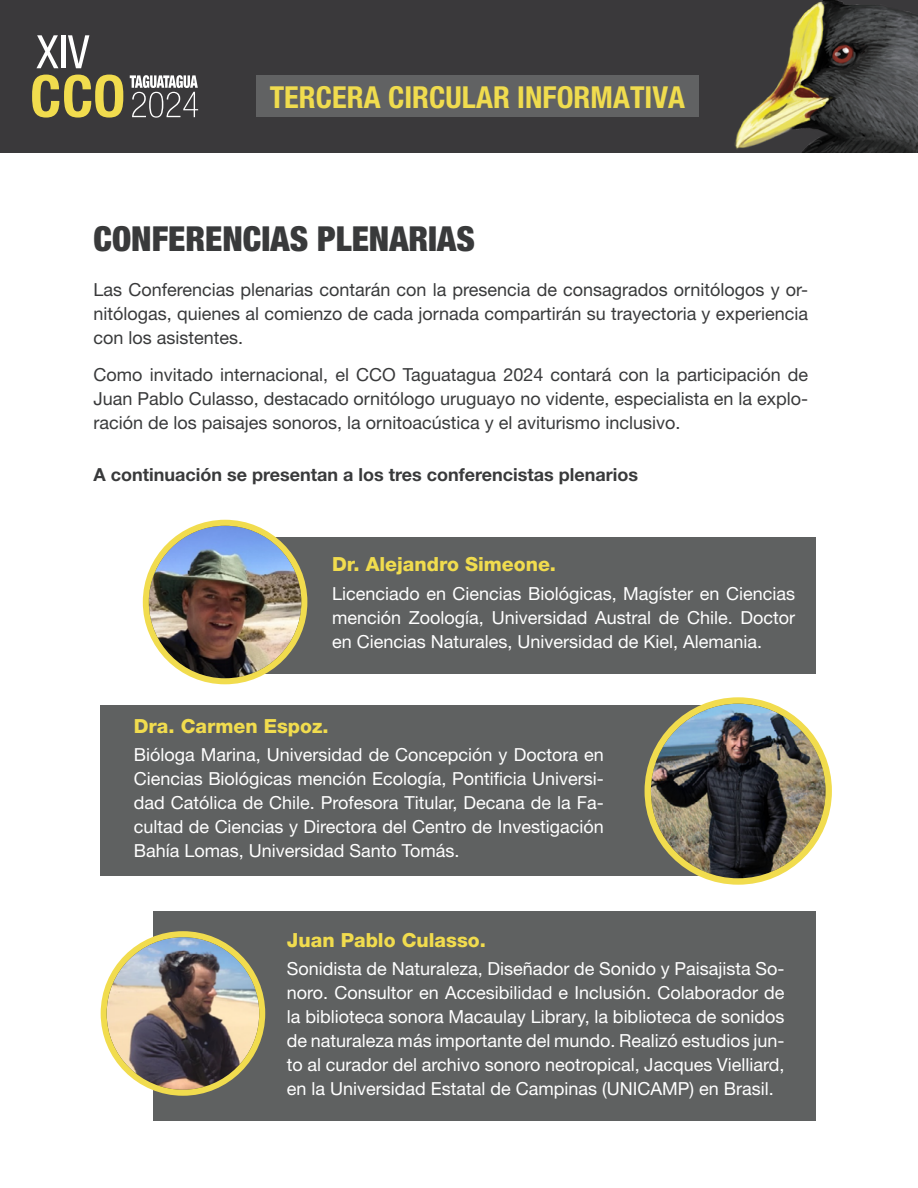
<style>
.page{position:relative;width:918px;height:1188px;background:#fff}
.page>*{position:absolute;margin:0;border:0;box-sizing:border-box;transform-origin:0 0}
.t1{font:900 condensed 34.5px "Helvetica Neue LT Std";color:#393a3b}
.t2{font:700 condensed 30.3px "Helvetica Neue LT Std";color:#f0dc4e}
.t3{font:800 19.5px "Helvetica Neue LT Std";color:#f1dc4e}
.t4{font:18px/24px "Helvetica Neue LT Std";color:#fff;text-align:justify}
.t5{font:18px/24px "Helvetica Neue LT Std";color:#393a3b;text-align:justify}
.t6{font:700 18px "Helvetica Neue LT Std";color:#393a3b}
</style>
<div class="page">
<div style="left:232px;top:537px;width:583px;height:136px;background:#5f6161"></div>
<div style="left:153px;top:911px;width:662px;height:209px;background:#5f6161"></div>
<div style="left:101px;top:706px;width:637px;height:170px;background:#5f6161"></div>
<div style="left:0;top:0;width:918px;height:153px;background:#3a393b"></div>
<img style="left:734px;top:0;width:184px;height:153px">
<svg style="left:32px;top:75px;width:91px;height:43px"></svg>
<svg style="left:130px;top:75px;width:68px;height:43px"></svg>
<svg style="left:36px;top:35px;width:22px;height:33px"></svg>
<hr style="left:61px;top:35px;width:4px;height:33px;background:#fff">
<svg style="left:68px;top:35px;width:21px;height:33px"></svg>
<div style="left:256px;top:75px;width:443px;height:42px;background:#616263"></div>
<svg style="left:146px;top:523px;width:158px;height:158px"></svg>
<img style="left:149px;top:526px;width:152px;height:152px;border-radius:76px">
<div style="left:143px;top:520px;width:164px;height:164px;border:6px solid #f1dc4e;border-radius:50%"></div>
<svg style="left:104px;top:934px;width:158px;height:159px"></svg>
<img style="left:107px;top:937px;width:152px;height:153px;border-radius:76px">
<div style="left:101px;top:931px;width:164px;height:165px;border:6px solid #f1dc4e;border-radius:50%"></div>
<svg style="left:648px;top:701px;width:181px;height:181px"></svg>
<img style="left:651px;top:704px;width:175px;height:174px;border-radius:87px">
<div style="left:645px;top:697px;width:187px;height:188px;border:6px solid #f1dc4e;border-radius:50%"></div>
<h2 class="t2" style="left:270px;top:79px;width:417px">TERCERA CIRCULAR INFORMATIVA</h2>
<h1 class="t1" style="left:94px;top:217px;width:383px">CONFERENCIAS PLENARIAS</h1>
<p class="t5" style="left:94px;top:277px;width:716px">Las Conferencias plenarias contarán con la presencia de consagrados ornitólogos y or&shy;nitólogas, quienes al comienzo de cada jornada compartirán su trayectoria y experiencia con los asistentes.</p>
<p class="t5" style="left:94px;top:362px;width:716px">Como invitado internacional, el CCO Taguatagua 2024 contará con la participación de Juan Pablo Culasso, destacado ornitólogo uruguayo no vidente, especialista en la explo&shy;ración de los paisajes sonoros, la ornitoacústica y el aviturismo inclusivo.</p>
<p class="t6" style="left:94px;top:463px;width:546px">A continuación se presentan a los tres conferencistas plenarios</p>
<p class="t3" style="left:332px;top:553px;width:225px">Dr. Alejandro Simeone.</p>
<p class="t4" style="left:332px;top:581px;width:465px">Licenciado en Ciencias Biológicas, Magíster en Ciencias mención Zoología, Universidad Austral de Chile. Doctor en Ciencias Naturales, Universidad de Kiel, Alemania.</p>
<p class="t3" style="left:134px;top:715px;width:197px">Dra. Carmen Espoz.</p>
<p class="t4" style="left:134px;top:743px;width:472px">Bióloga Marina, Universidad de Concepción y Doctora en Ciencias Biológicas mención Ecología, Pontificia Universi&shy;dad Católica de Chile. Profesora Titular, Decana de la Fa&shy;cultad de Ciencias y Directora del Centro de Investigación Bahía Lomas, Universidad Santo Tomás.</p>
<p class="t3" style="left:287px;top:928px;width:201px">Juan Pablo Culasso.</p>
<p class="t4" style="left:287px;top:956px;width:499px">Sonidista de Naturaleza, Diseñador de Sonido y Paisajista So&shy;noro. Consultor en Accesibilidad e Inclusión. Colaborador de la biblioteca sonora Macaulay Library, la biblioteca de sonidos de naturaleza más importante del mundo. Realizó estudios jun&shy;to al curador del archivo sonoro neotropical, Jacques Vielliard, en la Universidad Estatal de Campinas (UNICAMP) en Brasil.</p>
</div>
